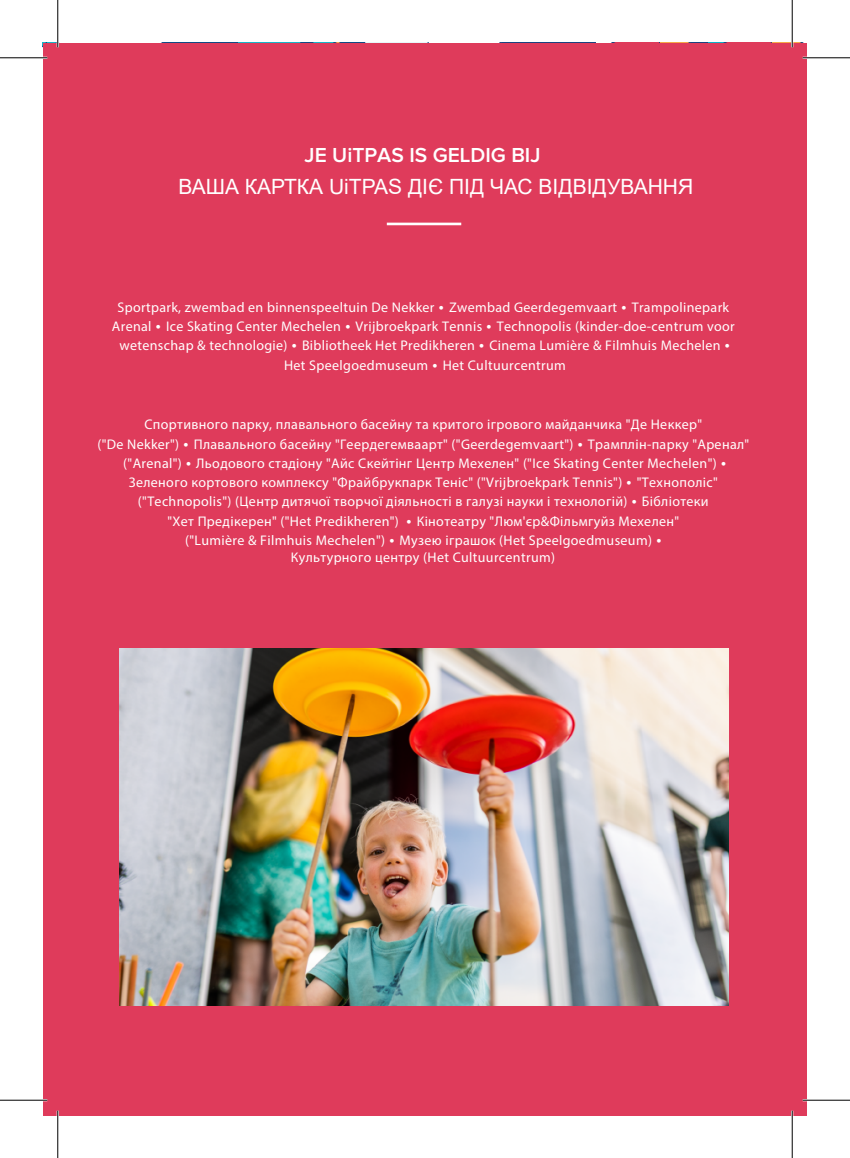
<style>
.page{position:relative;width:850px;height:1158px;background:#fff}
.page>*{position:absolute;margin:0;border:0;box-sizing:border-box;transform-origin:0 0}
.t1{font:21px "Arial";color:#fff}
.t2{font:600 21px "Proxima Nova";color:#fff}
.t3{font:14px/19.2px "Myriad Pro";letter-spacing:.025em;color:#fff;text-align:center}
.s1{font-family:"Proxima Nova";font-size:17.5px}
</style>
<div class="page">
<div style="left:43px;top:43px;width:763px;height:1071px;background:#df3b5b"></div>
<hr style="left:387px;top:222px;width:74px;height:3px;background:#fff">
<img style="left:119px;top:648px;width:609px;height:356px">
<hr style="left:0;top:57px;width:47px;height:2px;background:#fff">
<hr style="left:802px;top:57px;width:48px;height:2px;background:#fff">
<hr style="left:0;top:1098px;width:47px;height:3px;background:#fff">
<hr style="left:802px;top:1098px;width:48px;height:3px;background:#fff">
<hr style="left:57px;top:0;width:2px;height:47px;background:#fff">
<hr style="left:57px;top:1110px;width:2px;height:47px;background:#fff">
<hr style="left:791px;top:0;width:2px;height:47px;background:#fff">
<hr style="left:791px;top:1110px;width:2px;height:47px;background:#fff">
<hr style="left:0;top:57px;width:47px;height:1px;background:#000">
<hr style="left:802px;top:57px;width:48px;height:1px;background:#000">
<hr style="left:0;top:1099px;width:47px;height:1px;background:#000">
<hr style="left:802px;top:1099px;width:48px;height:1px;background:#000">
<hr style="left:57px;top:0;width:1px;height:47px;background:#000">
<hr style="left:57px;top:1110px;width:1px;height:47px;background:#000">
<hr style="left:792px;top:0;width:1px;height:47px;background:#000">
<hr style="left:792px;top:1110px;width:1px;height:47px;background:#000">
<h1 class="t2" style="left:304px;top:143px;width:237px">JE UiTPAS IS GELDIG BIJ</h1>
<h1 class="t1" style="left:178px;top:172px;width:516px">ВАША КАРТКА UiTPAS ДІЄ ПІД ЧАС ВІДВІДУВАННЯ</h1>
<p class="t3" style="left:112px;top:297px;width:624px">Sportpark, zwembad en binnenspeeltuin De Nekker <span class="s1">•</span> Zwembad Geerdegemvaart <span class="s1">•</span> Trampolinepark Arenal <span class="s1">•</span> Ice Skating Center Mechelen <span class="s1">•</span> Vrijbroekpark Tennis <span class="s1">•</span> Technopolis (kinder-doe-centrum voor wetenschap &amp; technologie) <span class="s1">•</span> Bibliotheek Het Predikheren <span class="s1">•</span> Cinema Lumière &amp; Filmhuis Mechelen <span class="s1">• </span>Het Speelgoedmuseum <span class="s1">•</span> Het Cultuurcentrum</p>
<p class="t3" style="left:97px;top:414px;width:653px">Спортивного парку, плавального басейну та критого ігрового майданчика "Де Неккер"<br>("De Nekker") <span class="s1">•</span> Плавального басейну "Геердегемваарт" ("Geerdegemvaart") <span class="s1">•</span> Трамплін-парку "Аренал" ("Arenal") <span class="s1">•</span> Льодового стадіону "Айс Скейтінг Центр Мехелен" ("Ice Skating Center Mechelen") <span class="s1">• </span>Зеленого кортового комплексу "Фрайбрукпарк Теніс" ("Vrijbroekpark Tennis") <span class="s1">•</span> "Технополіс" ("Technopolis") (Центр дитячої творчої діяльності в галузі науки і технологій) <span class="s1">•</span> Бібліотеки<br>"Хет Предікерен" ("Het Predikheren") <span class="s1">•</span> Кінотеатру "Люм'єр&amp;Фільмгуйз Мехелен"<br>("Lumière &amp; Filmhuis Mechelen") <span class="s1">•</span> Музею іграшок (Het Speelgoedmuseum) <span class="s1">•</span></p>
<p class="t3" style="left:291px;top:547px;width:266px">Культурного центру (Het Cultuurcentrum)</p>
</div>
